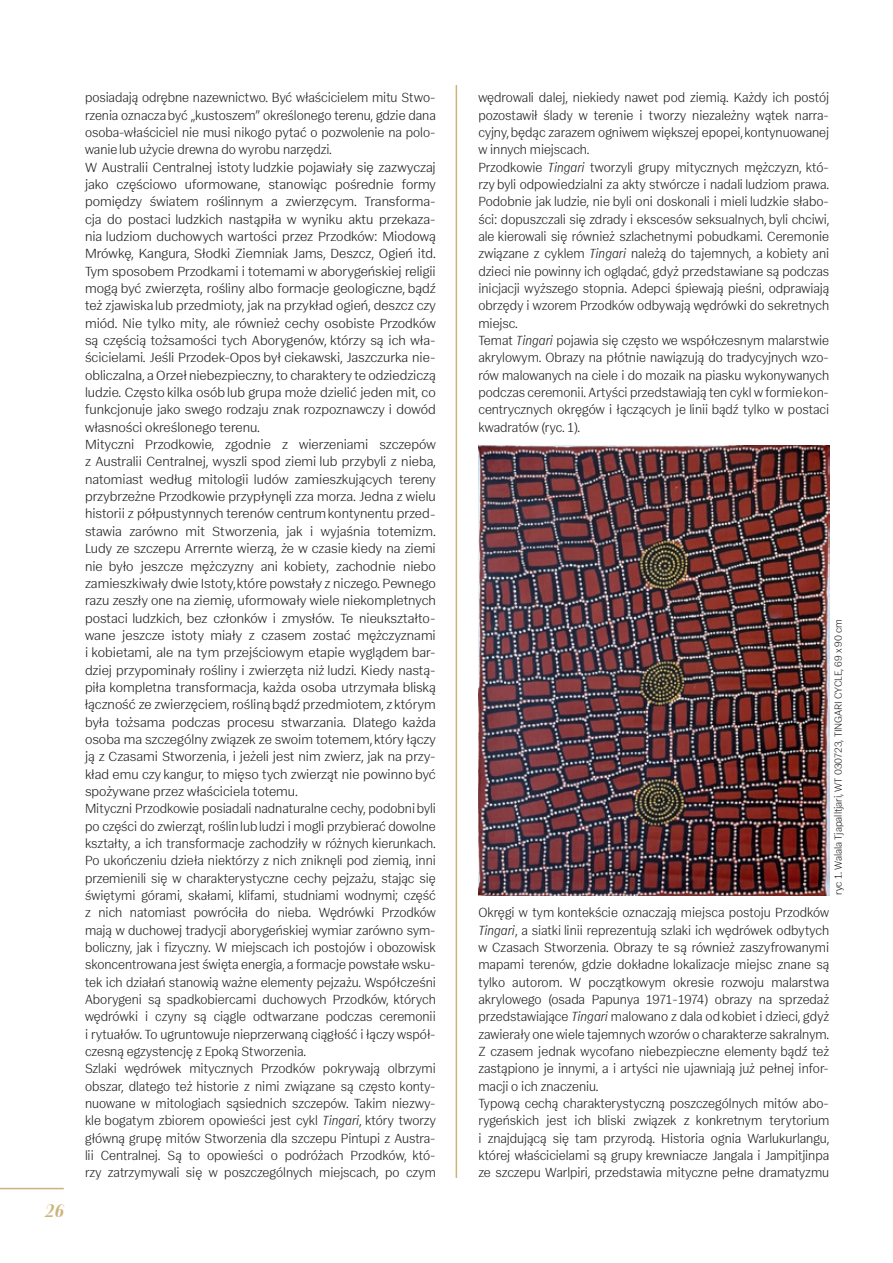
<style>
.page{position:relative;width:893px;height:1263px;background:#fff}
.page>*{position:absolute;margin:0;border:0;box-sizing:border-box;transform-origin:0 0}
.t1{font:italic 700 18px "PF Marlet Display";color:#ceb27a}
.t2{font:300 13.5px/17.4px "Gal Gothic Variable Roman";color:#231f20}
.t3{font:300 10.5px "Gal Gothic Variable Roman";color:#231f20}
.s1{font-family:"Gal Gothic Variable";font-style:italic}
</style>
<div class="page">
<hr style="left:0;top:1188px;width:64px;height:1px;background:#ceb27a">
<hr style="left:456px;top:85px;width:1px;height:1093px;background:#ceb27a">
<img style="left:478px;top:445px;width:351px;height:450px">
<h1 class="t1" style="left:45px;top:1199px;width:20px">26</h1>
<p class="t2" style="left:85px;top:89px;width:352px">posiadają odrębne nazewnictwo. Być właścicielem mitu Stwo&shy;rzenia oznacza być „kustoszem” określonego terenu, gdzie dana osoba-właściciel nie musi nikogo pytać o pozwolenie na polo&shy;wanie lub użycie drewna do wyrobu narzędzi.<br>W Australii Centralnej istoty ludzkie pojawiały się zazwyczaj jako częściowo uformowane, stanowiąc pośrednie formy pomiędzy światem roślinnym a zwierzęcym. Transforma&shy;cja do postaci ludzkich nastąpiła w wyniku aktu przekaza&shy;nia ludziom duchowych wartości przez Przodków: Miodową Mrówkę, Kangura, Słodki Ziemniak Jams, Deszcz, Ogień itd.<br>Tym sposobem Przodkami i totemami w aborygeńskiej religii mogą być zwierzęta, rośliny albo formacje geologiczne, bądź też zjawiska lub przedmioty, jak na przykład ogień, deszcz czy miód. Nie tylko mity, ale również cechy osobiste Przodków są częścią tożsamości tych Aborygenów, którzy są ich wła&shy;ścicielami. Jeśli Przodek-Opos był ciekawski, Jaszczurka nie&shy;obliczalna, a Orzeł niebezpieczny, to charaktery te odziedziczą ludzie. Często kilka osób lub grupa może dzielić jeden mit, co funkcjonuje jako swego rodzaju znak rozpoznawczy i dowód własności określonego terenu.<br>Mityczni Przodkowie, zgodnie z wierzeniami szczepów z Australii Centralnej, wyszli spod ziemi lub przybyli z nieba, natomiast według mitologii ludów zamieszkujących tereny przybrzeżne Przodkowie przypłynęli zza morza. Jedna z wielu historii z półpustynnych terenów centrum kontynentu przed&shy;stawia zarówno mit Stworzenia, jak i wyjaśnia totemizm.<br>Ludy ze szczepu Arrernte wierzą, że w czasie kiedy na ziemi nie było jeszcze mężczyzny ani kobiety, zachodnie niebo zamieszkiwały dwie Istoty, które powstały z niczego. Pewnego razu zeszły one na ziemię, uformowały wiele niekompletnych postaci ludzkich, bez członków i zmysłów. Te nieukształto&shy;wane jeszcze istoty miały z czasem zostać mężczyznami i kobietami, ale na tym przejściowym etapie wyglądem bar&shy;dziej przypominały rośliny i zwierzęta niż ludzi. Kiedy nastą&shy;piła kompletna transformacja, każda osoba utrzymała bliską łączność ze zwierzęciem, rośliną bądź przedmiotem, z którym była tożsama podczas procesu stwarzania. Dlatego każda osoba ma szczególny związek ze swoim totemem, który łączy ją z Czasami Stworzenia, i jeżeli jest nim zwierz, jak na przy&shy;kład emu czy kangur, to mięso tych zwierząt nie powinno być spożywane przez właściciela totemu.<br>Mityczni Przodkowie posiadali nadnaturalne cechy, podobni byli po części do zwierząt, roślin lub ludzi i mogli przybierać dowolne kształty, a ich transformacje zachodziły w różnych kierunkach.<br>Po ukończeniu dzieła niektórzy z nich zniknęli pod ziemią, inni przemienili się w charakterystyczne cechy pejzażu, stając się świętymi górami, skałami, klifami, studniami wodnymi; część z nich natomiast powróciła do nieba. Wędrówki Przodków mają w duchowej tradycji aborygeńskiej wymiar zarówno sym&shy;boliczny, jak i fizyczny. W miejscach ich postojów i obozowisk skoncentrowana jest święta energia, a formacje powstałe wsku&shy;tek ich działań stanowią ważne elementy pejzażu. Współcześni Aborygeni są spadkobiercami duchowych Przodków, których wędrówki i czyny są ciągle odtwarzane podczas ceremonii i rytuałów. To ugruntowuje nieprzerwaną ciągłość i łączy współ&shy;czesną egzystencję z Epoką Stworzenia.<br>Szlaki wędrówek mitycznych Przodków pokrywają olbrzymi obszar, dlatego też historie z nimi związane są często konty&shy;nuowane w mitologiach sąsiednich szczepów. Takim niezwy&shy;kle bogatym zbiorem opowieści jest cykl <span class="s1">Tingari</span>, który tworzy główną grupę mitów Stworzenia dla szczepu Pintupi z Austra&shy;lii Centralnej. Są to opowieści o podróżach Przodków, któ&shy;rzy zatrzymywali się w poszczególnych miejscach, po czym</p>
<p class="t2" style="left:478px;top:89px;width:352px">wędrowali dalej, niekiedy nawet pod ziemią. Każdy ich postój pozostawił ślady w terenie i tworzy niezależny wątek narra&shy;cyjny, będąc zarazem ogniwem większej epopei, kontynuowanej w innych miejscach.<br>Przodkowie <span class="s1">Tingari</span> tworzyli grupy mitycznych mężczyzn, któ&shy;rzy byli odpowiedzialni za akty stwórcze i nadali ludziom prawa.<br>Podobnie jak ludzie, nie byli oni doskonali i mieli ludzkie słabo&shy;ści: dopuszczali się zdrady i ekscesów seksualnych, byli chciwi, ale kierowali się również szlachetnymi pobudkami. Ceremonie związane z cyklem <span class="s1">Tingari</span> należą do tajemnych, a kobiety ani dzieci nie powinny ich oglądać, gdyż przedstawiane są podczas inicjacji wyższego stopnia. Adepci śpiewają pieśni, odprawiają obrzędy i wzorem Przodków odbywają wędrówki do sekretnych miejsc.<br>Temat <span class="s1">Tingari</span> pojawia się często we współczesnym malarstwie akrylowym. Obrazy na płótnie nawiązują do tradycyjnych wzo&shy;rów malowanych na ciele i do mozaik na piasku wykonywanych podczas ceremonii. Artyści przedstawiają ten cykl w formie kon&shy;centrycznych okręgów i łączących je linii bądź tylko w postaci kwadratów (ryc. 1).</p>
<p class="t3" style="left:832px;top:895px;width:278px;rotate:-90deg">ryc 1. Walala Tjapalltjari, WT 030723, TINGARI CYCLE, 69 x 90 cm</p>
<p class="t2" style="left:478px;top:903px;width:352px">Okręgi w tym kontekście oznaczają miejsca postoju Przodków <span class="s1">Tingari</span>, a siatki linii reprezentują szlaki ich wędrówek odbytych w Czasach Stworzenia. Obrazy te są również zaszyfrowanymi mapami terenów, gdzie dokładne lokalizacje miejsc znane są tylko autorom. W początkowym okresie rozwoju malarstwa akrylowego (osada Papunya 1971-1974) obrazy na sprzedaż przedstawiające <span class="s1">Tingari</span> malowano z dala od kobiet i dzieci, gdyż zawierały one wiele tajemnych wzorów o charakterze sakralnym.<br>Z czasem jednak wycofano niebezpieczne elementy bądź też zastąpiono je innymi, a i artyści nie ujawniają już pełnej infor&shy;macji o ich znaczeniu.<br>Typową cechą charakterystyczną poszczególnych mitów abo&shy;rygeńskich jest ich bliski związek z konkretnym terytorium i znajdującą się tam przyrodą. Historia ognia Warlukurlangu, której właścicielami są grupy krewniacze Jangala i Jampitjinpa ze szczepu Warlpiri, przedstawia mityczne pełne dramatyzmu</p>
</div>
